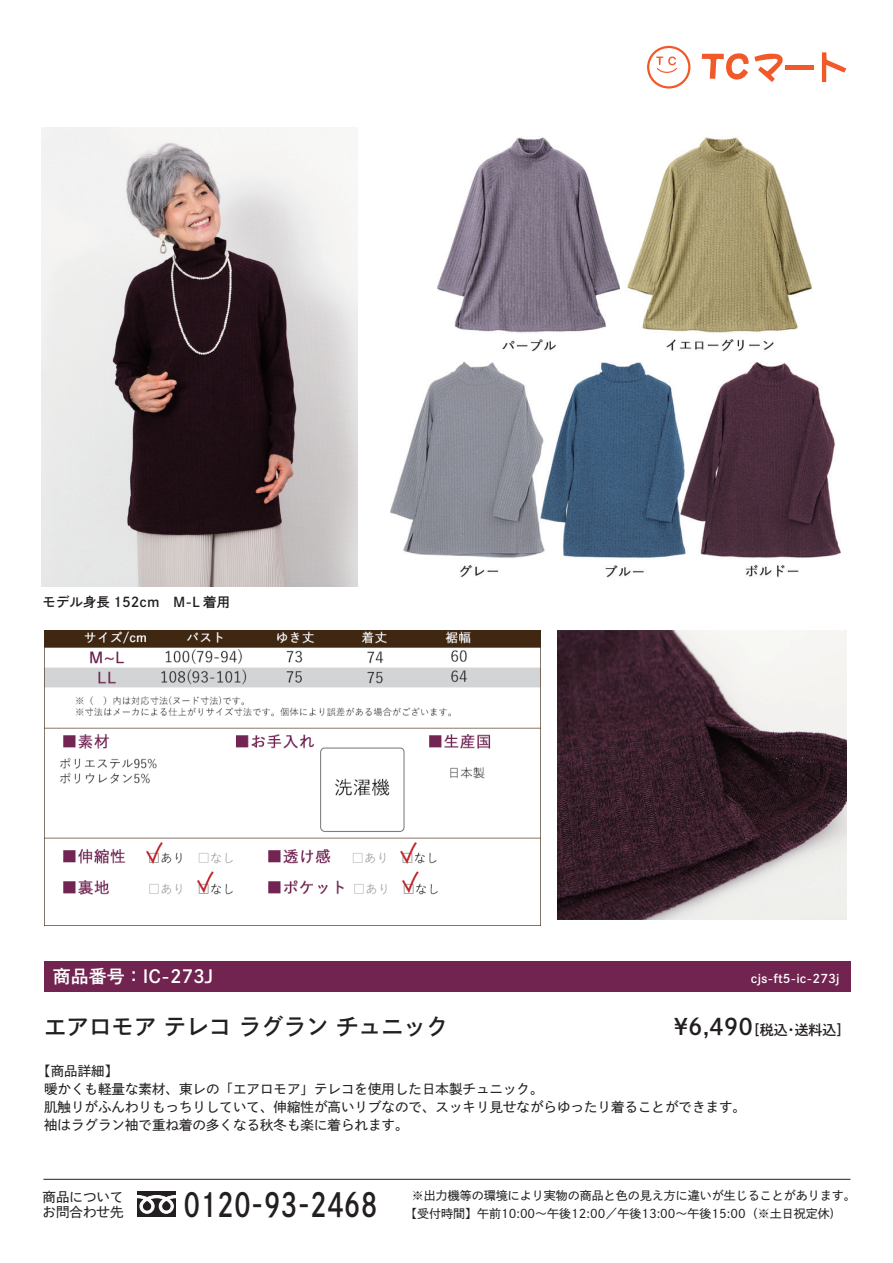
<style>
.page{position:relative;width:893px;height:1263px;background:#fff}
.page>*{position:absolute;margin:0;border:0;box-sizing:border-box;transform-origin:0 0}
.t1{font:32.55px "DNP Shuei Go Kin Std B";color:#231f20;scale:.8 1}
.t2{font:22.5px "DNP Shuei Go Kin Std B";color:#231f20}
.t3{font:18px "DNP Shuei Go Kin Std B";color:#fff}
.t4{font:13.95px "DNP Shuei Go Kin Std B";color:#231f20}
.t5{font:13.5px/18px "DNP Shuei Go Kin Std M";color:#231f20}
.t6{font:13.5px "DNP Shuei Go Kin Std B";color:#231f20}
.t7{font:12px "DNP Shuei Go Kin Std M";color:#231f20}
.t8{font:12px "DNP Shuei Go Kin Std B";color:#fff}
.s1{font-size:22.5px}
</style>
<div class="page">
<img style="left:390px;top:137px;width:451px;height:441px">
<img style="left:557px;top:630px;width:289px;height:289px">
<img style="left:45px;top:630px;width:496px;height:295px">
<img style="left:41px;top:128px;width:317px;height:458px">
<div style="left:44px;top:961px;width:806px;height:31px;background:#712450"></div>
<div style="left:137px;top:1191px;width:39px;height:26px;background:#231f20"></div>
<svg style="left:137px;top:1195px;width:39px;height:19px"></svg>
<hr style="left:43px;top:1179px;width:807px;height:1px;background:#231f20">
<svg style="left:822px;top:52px;width:24px;height:30px"></svg>
<svg style="left:702px;top:53px;width:81px;height:29px"></svg>
<div style="left:785px;top:65px;width:28px;height:5px;background:#f15929"></div>
<svg style="left:647px;top:46px;width:43px;height:43px"></svg>
<div style="left:649px;top:48px;width:39px;height:38px;background:#fff;border-radius:50%"></div>
<svg style="left:656px;top:56px;width:21px;height:17px"></svg>
<p class="t6" style="left:43px;top:592px;width:189px">モデル身長 152cm　M-L 着用</p>
<h3 class="t3" style="left:53px;top:964px;width:162px">商品番号：IC-273J</h3>
<p class="t8" style="left:751px;top:970px;width:90px">cjs-ft5-ic-273j</p>
<h2 class="t2" style="left:44px;top:1011px;width:406px">エアロモア テレコ ラグラン チュニック</h2>
<p class="t4" style="left:674px;top:1020px;width:178px"><span class="s1">¥6,490</span>［税込・送料込］</p>
<p class="t5" style="left:44px;top:1062px;width:704px;text-indent:-7px">【商品詳細】<br>暖かくも軽量な素材、東レの「エアロモア」テレコを使用した日本製チュニック。<br>肌触りがふんわりもっちりしていて、伸縮性が高いリブなので、スッキリ見せながらゆったり着ることができます。袖はラグラン袖で重ね着の多くなる秋冬も楽に着られます。</p>
<p class="t5" style="left:43px;top:1189px;width:82px;line-height:15px">商品についてお問合わせ先</p>
<h1 class="t1" style="left:184px;top:1182px;width:244px">0120-93-2468</h1>
<p class="t7" style="left:412px;top:1188px;width:445px">※出力機等の環境により実物の商品と色の見え方に違いが生じることがあります。</p>
<p class="t7" style="left:411px;top:1205px;width:436px">【受付時間】午前10:00～午後12:00／午後13:00～午後15:00（※土日祝定休)　</p>
</div>
